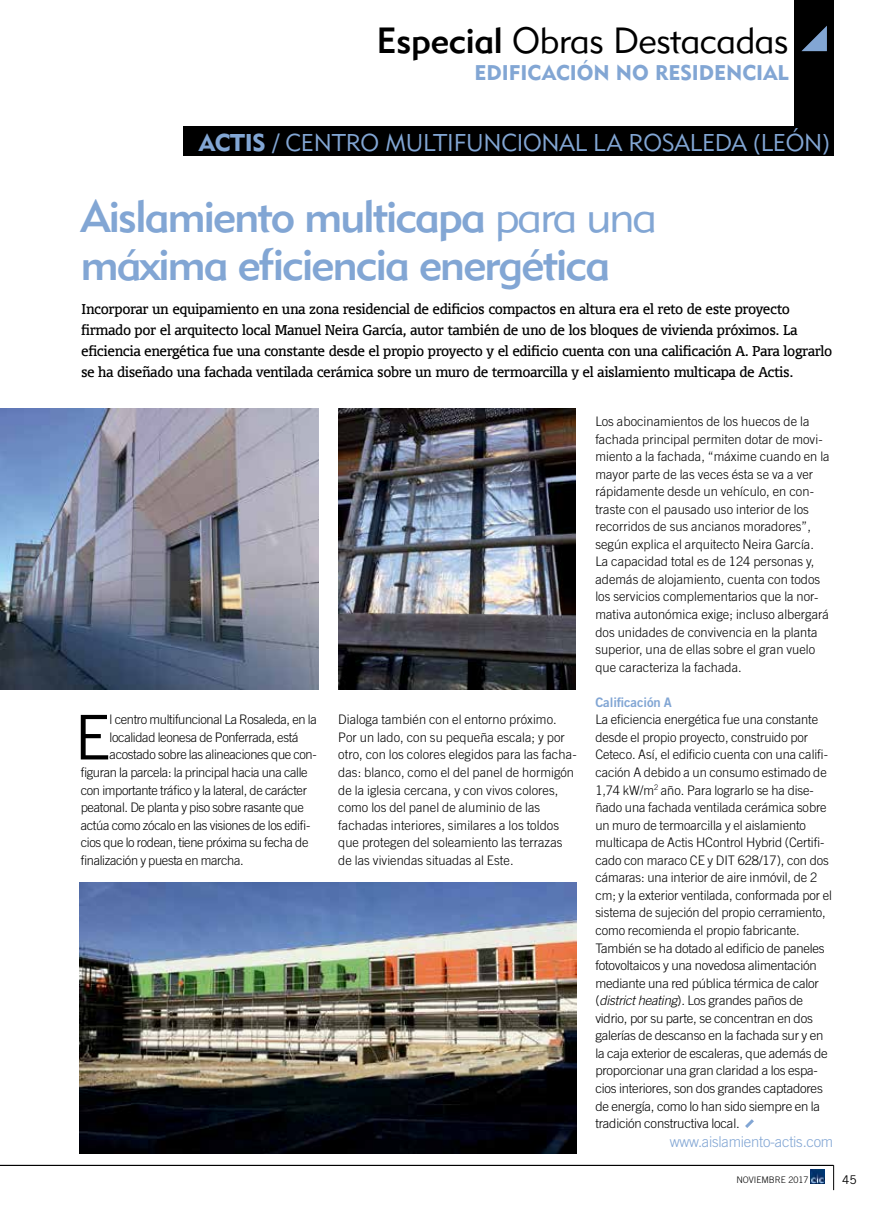
<style>
.page{position:relative;width:893px;height:1212px;background:#fff}
.page>*{position:absolute;margin:0;border:0;box-sizing:border-box;transform-origin:0 0}
.t1{font:61.8px "Trade Gothic";color:#000}
.t2{font:45px/48px "Geometric 415 BT Medium A";letter-spacing:-.04em;color:#82a6d4}
.t3{font:36px "Geometric 415 BT Lite A";letter-spacing:-.01em;color:#000}
.t4{font:24px "Geometric 415 BT Lite A";letter-spacing:-.01em;color:#82a6d4}
.t5{font:21px "Geometric 415 BT Black A";color:#82a6d4}
.t6{font:300 15px "Trade Gothic";letter-spacing:-.015em;color:#82a6d4}
.t7{font:13.5px/21px "Union";letter-spacing:-.025em;color:#000}
.t8{font:300 13.2px/17.5px "Trade Gothic";letter-spacing:-.005em;color:#000}
.t9{font:300 13.2px "Trade Gothic";letter-spacing:-.025em;color:#000}
.t10{font:13.2px "Trade Gothic Bold Two";letter-spacing:-.005em;color:#82a6d4}
.t11{font:12px "Trade Gothic";color:#000}
.t12{font:300 9px "Trade Gothic";color:#000}
.s1{font-family:"Geometric 415 BT Medium A"}
.s2{font-family:"Geometric 415 BT Black A"}
.s3{font-family:"Geometric 415 BT Lite A"}
.s4{font-style:italic}
</style>
<div class="page">
<svg style="left:833px;top:1165px;width:1px;height:25px"></svg>
<hr style="left:0;top:1165px;width:833px;height:1px;background:#000">
<img style="left:810px;top:1170px;width:14px;height:13px">
<div style="left:795px;top:0;width:39px;height:128px;background:#000"></div>
<svg style="left:801px;top:26px;width:26px;height:25px"></svg>
<div style="left:183px;top:126px;width:651px;height:30px;background:#000"></div>
<svg style="left:745px;top:1119px;width:9px;height:9px"></svg>
<img style="left:338px;top:408px;width:237px;height:281px">
<img style="left:0;top:408px;width:319px;height:281px">
<img style="left:80px;top:882px;width:496px;height:272px">
<h3 class="t3" style="left:376px;top:18px;width:414px"><span class="s1">Especial</span> Obras Destacadas</h3>
<h3 class="t5" style="left:475px;top:60px;width:315px">EDIFICACIÓN NO RESIDENCIAL</h3>
<h3 class="t4" style="left:199px;top:128px;width:632px"><span class="s2">ACTIS /</span> CENTRO MULTIFUNCIONAL LA ROSALEDA (LEÓN)</h3>
<h2 class="t2" style="left:81px;top:191px;width:577px">Aislamiento multicapa <span class="s3">para una </span>máxima eficiencia energética</h2>
<p class="t7" style="left:81px;top:298px;width:753px">Incorporar un equipamiento en una zona residencial de edificios compactos en altura era el reto de este proyecto firmado por el arquitecto local Manuel Neira García, autor también de uno de los bloques de vivienda próximos. La eficiencia energética fue una constante desde el propio proyecto y el edificio cuenta con una calificación A. Para lograrlo se ha diseñado una fachada ventilada cerámica sobre un muro de termoarcilla y el aislamiento multicapa de Actis.</p>
<h1 class="t1" style="left:74px;top:700px;width:38px">E</h1>
<p class="t9" style="left:110px;top:712px;width:209px">l centro multifuncional La Rosaleda, en la</p>
<p class="t9" style="left:110px;top:729px;width:190px">localidad leonesa de Ponferrada, está</p>
<p class="t9" style="left:110px;top:747px;width:209px">acostado sobre las alineaciones que con-</p>
<p class="t9" style="left:81px;top:764px;width:228px">figuran la parcela: la principal hacia una calle</p>
<p class="t9" style="left:81px;top:782px;width:228px">con importante tráfico y la lateral, de carácter</p>
<p class="t9" style="left:81px;top:799px;width:224px">peatonal. De planta y piso sobre rasante que</p>
<p class="t9" style="left:81px;top:817px;width:231px">actúa como zócalo en las visiones de los edifi-</p>
<p class="t9" style="left:81px;top:835px;width:229px">cios que lo rodean, tiene próxima su fecha de</p>
<p class="t9" style="left:81px;top:852px;width:164px">finalización y puesta en marcha.</p>
<p class="t8" style="left:338px;top:711px;width:240px">Dialoga también con el entorno próximo.<br>Por un lado, con su pequeña escala; y por otro, con los colores elegidos para las facha&shy;das: blanco, como el del panel de hormigón de la iglesia cercana, y con vivos colores, como los del panel de aluminio de las fachadas interiores, similares a los toldos que protegen del soleamiento las terrazas de las viviendas situadas al Este.</p>
<p class="t8" style="left:595px;top:412px;width:236px">Los abocinamientos de los huecos de la fachada principal permiten dotar de movi&shy;miento a la fachada, “máxime cuando en la mayor parte de las veces ésta se va a ver rápidamente desde un vehículo, en con&shy;traste con el pausado uso interior de los recorridos de sus ancianos moradores”, según explica el arquitecto Neira García.<br>La capacidad total es de 124 personas y, además de alojamiento, cuenta con todos los servicios complementarios que la nor&shy;mativa autonómica exige; incluso albergará dos unidades de convivencia en la planta superior, una de ellas sobre el gran vuelo que caracteriza la fachada.</p>
<p class="t10" style="left:595px;top:694px;width:78px">Calificación A</p>
<p class="t8" style="left:595px;top:711px;width:238px">La eficiencia energética fue una constante desde el propio proyecto, construido por Ceteco. Así, el edificio cuenta con una califi&shy;cación A debido a un consumo estimado de 1,74 kW/m<sup>2</sup> año. Para lograrlo se ha dise&shy;ñado una fachada ventilada cerámica sobre un muro de termoarcilla y el aislamiento multicapa de Actis HControl Hybrid (Certifi&shy;cado con maraco CE y DIT 628/17), con dos cámaras: una interior de aire inmóvil, de 2 cm; y la exterior ventilada, conformada por el sistema de sujeción del propio cerramiento, como recomienda el propio fabricante.<br>También se ha dotado al edificio de paneles fotovoltaicos y una novedosa alimentación mediante una red pública térmica de calor (<span class="s4">districtheating</span>). Los grandes paños de vidrio, por su parte, se concentran en dos galerías de descanso en la fachada sur y en la caja exterior de escaleras, que además de proporcionar una gran claridad a los espa&shy;cios interiores, son dos grandes captadores de energía, como lo han sido siempre en la tradición constructiva local.</p>
<p class="t6" style="left:670px;top:1133px;width:165px">www.aislamiento-actis.com</p>
<p class="t12" style="left:736px;top:1174px;width:74px">NOVIEMBRE 2017</p>
<p class="t11" style="left:842px;top:1173px;width:16px">45</p>
</div>
